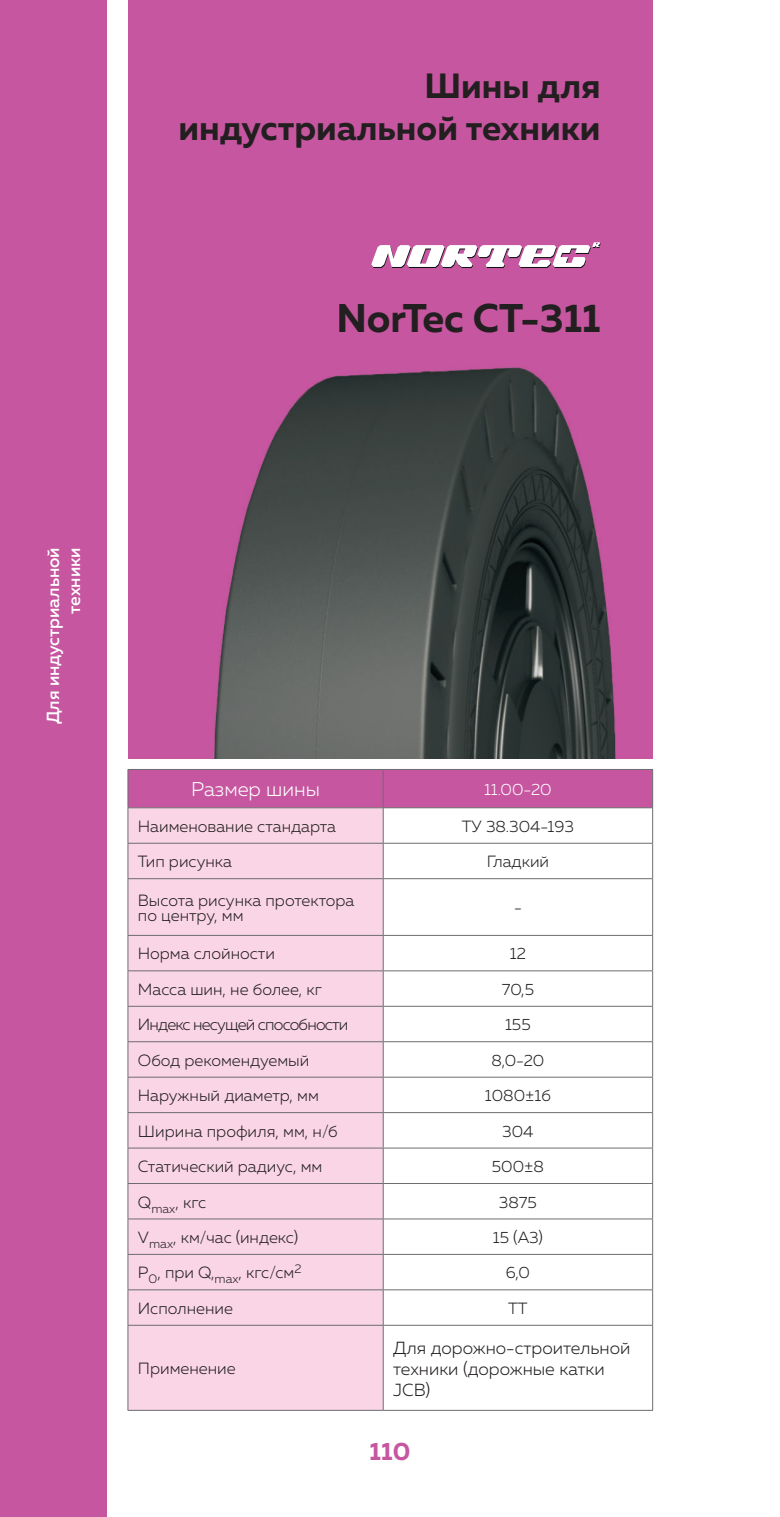
<style>
.page{position:relative;width:780px;height:1517px;background:#fff}
.page>*{position:absolute;margin:0;border:0;box-sizing:border-box;transform-origin:0 0}
.t1{font:700 40px "Muller";color:#231f20}
.t2{font:700 35px/42px "Muller";color:#231f20;text-align:right}
.t3{font:700 25px "Muller";color:#c656a0}
.t4{font:300 20px "Muller";color:#fff}
.t5{font:300 17.5px/21px "Muller";color:#231f20}
.t6{font:500 17.5px/21px "Muller";color:#fff;text-align:right}
.t7{font:300 16.25px/15px "Muller";color:#231f20}
.t8{font:300 16.25px "Muller";letter-spacing:-.05em;color:#231f20}
.t9{font:300 16.25px "Muller";color:#fff}
</style>
<div class="page">
<div style="left:0;top:0;width:106px;height:1517px;background:#c656a0"></div>
<div style="left:128px;top:0;width:524px;height:758px;background:#c656a0"></div>
<svg style="left:371px;top:242px;width:229px;height:26px"></svg>
<img style="left:214px;top:758px;width:402px;height:1px">
<img style="left:214px;top:367px;width:402px;height:391px">
<div style="left:128px;top:770px;width:524px;height:37px;background:#c656a0"></div>
<div style="left:128px;top:808px;width:255px;height:601px;background:#fad5e5"></div>
<hr style="left:128px;top:769px;width:255px;height:1px;background:#6c6d70">
<hr style="left:127px;top:770px;width:1px;height:37px;background:#6c6d70">
<hr style="left:383px;top:769px;width:270px;height:1px;background:#6c6d70">
<hr style="left:383px;top:770px;width:1px;height:37px;background:#6c6d70">
<hr style="left:652px;top:770px;width:1px;height:37px;background:#6c6d70">
<hr style="left:128px;top:807px;width:255px;height:1px;background:#6c6d70">
<hr style="left:127px;top:808px;width:1px;height:35px;background:#6c6d70">
<hr style="left:383px;top:807px;width:270px;height:1px;background:#6c6d70">
<hr style="left:383px;top:808px;width:1px;height:35px;background:#6c6d70">
<hr style="left:652px;top:808px;width:1px;height:35px;background:#6c6d70">
<hr style="left:128px;top:843px;width:255px;height:1px;background:#6c6d70">
<hr style="left:127px;top:843px;width:1px;height:35px;background:#6c6d70">
<hr style="left:383px;top:843px;width:270px;height:1px;background:#6c6d70">
<hr style="left:383px;top:843px;width:1px;height:35px;background:#6c6d70">
<hr style="left:652px;top:843px;width:1px;height:35px;background:#6c6d70">
<hr style="left:128px;top:878px;width:255px;height:1px;background:#6c6d70">
<hr style="left:127px;top:879px;width:1px;height:56px;background:#6c6d70">
<hr style="left:383px;top:878px;width:270px;height:1px;background:#6c6d70">
<hr style="left:383px;top:879px;width:1px;height:56px;background:#6c6d70">
<hr style="left:652px;top:879px;width:1px;height:56px;background:#6c6d70">
<hr style="left:128px;top:935px;width:255px;height:1px;background:#6c6d70">
<hr style="left:127px;top:935px;width:1px;height:35px;background:#6c6d70">
<hr style="left:383px;top:935px;width:270px;height:1px;background:#6c6d70">
<hr style="left:383px;top:935px;width:1px;height:35px;background:#6c6d70">
<hr style="left:652px;top:935px;width:1px;height:35px;background:#6c6d70">
<hr style="left:128px;top:970px;width:255px;height:1px;background:#6c6d70">
<hr style="left:127px;top:971px;width:1px;height:35px;background:#6c6d70">
<hr style="left:383px;top:970px;width:270px;height:1px;background:#6c6d70">
<hr style="left:383px;top:971px;width:1px;height:35px;background:#6c6d70">
<hr style="left:652px;top:971px;width:1px;height:35px;background:#6c6d70">
<hr style="left:128px;top:1006px;width:255px;height:1px;background:#6c6d70">
<hr style="left:127px;top:1006px;width:1px;height:35px;background:#6c6d70">
<hr style="left:383px;top:1006px;width:270px;height:1px;background:#6c6d70">
<hr style="left:383px;top:1006px;width:1px;height:35px;background:#6c6d70">
<hr style="left:652px;top:1006px;width:1px;height:35px;background:#6c6d70">
<hr style="left:128px;top:1041px;width:255px;height:1px;background:#6c6d70">
<hr style="left:127px;top:1042px;width:1px;height:35px;background:#6c6d70">
<hr style="left:383px;top:1041px;width:270px;height:1px;background:#6c6d70">
<hr style="left:383px;top:1042px;width:1px;height:35px;background:#6c6d70">
<hr style="left:652px;top:1042px;width:1px;height:35px;background:#6c6d70">
<hr style="left:128px;top:1076px;width:255px;height:1px;background:#6c6d70">
<hr style="left:127px;top:1077px;width:1px;height:35px;background:#6c6d70">
<hr style="left:383px;top:1076px;width:270px;height:1px;background:#6c6d70">
<hr style="left:383px;top:1077px;width:1px;height:35px;background:#6c6d70">
<hr style="left:652px;top:1077px;width:1px;height:35px;background:#6c6d70">
<hr style="left:128px;top:1112px;width:255px;height:1px;background:#6c6d70">
<hr style="left:127px;top:1113px;width:1px;height:34px;background:#6c6d70">
<hr style="left:383px;top:1112px;width:270px;height:1px;background:#6c6d70">
<hr style="left:383px;top:1113px;width:1px;height:34px;background:#6c6d70">
<hr style="left:652px;top:1113px;width:1px;height:34px;background:#6c6d70">
<hr style="left:128px;top:1147px;width:255px;height:1px;background:#6c6d70">
<hr style="left:127px;top:1148px;width:1px;height:35px;background:#6c6d70">
<hr style="left:383px;top:1147px;width:270px;height:1px;background:#6c6d70">
<hr style="left:383px;top:1148px;width:1px;height:35px;background:#6c6d70">
<hr style="left:652px;top:1148px;width:1px;height:35px;background:#6c6d70">
<hr style="left:128px;top:1183px;width:255px;height:1px;background:#6c6d70">
<hr style="left:127px;top:1183px;width:1px;height:35px;background:#6c6d70">
<hr style="left:383px;top:1183px;width:270px;height:1px;background:#6c6d70">
<hr style="left:383px;top:1183px;width:1px;height:35px;background:#6c6d70">
<hr style="left:652px;top:1183px;width:1px;height:35px;background:#6c6d70">
<hr style="left:127px;top:1254px;width:1px;height:35px;background:#6c6d70">
<hr style="left:383px;top:1254px;width:1px;height:35px;background:#6c6d70">
<hr style="left:652px;top:1254px;width:1px;height:35px;background:#6c6d70">
<hr style="left:128px;top:1218px;width:255px;height:1px;background:#6c6d70">
<hr style="left:127px;top:1219px;width:1px;height:35px;background:#6c6d70">
<hr style="left:383px;top:1218px;width:270px;height:1px;background:#6c6d70">
<hr style="left:383px;top:1219px;width:1px;height:35px;background:#6c6d70">
<hr style="left:652px;top:1219px;width:1px;height:35px;background:#6c6d70">
<hr style="left:128px;top:1254px;width:255px;height:1px;background:#6c6d70">
<hr style="left:383px;top:1254px;width:270px;height:1px;background:#6c6d70">
<hr style="left:128px;top:1289px;width:255px;height:1px;background:#6c6d70">
<hr style="left:127px;top:1290px;width:1px;height:35px;background:#6c6d70">
<hr style="left:383px;top:1289px;width:270px;height:1px;background:#6c6d70">
<hr style="left:383px;top:1290px;width:1px;height:35px;background:#6c6d70">
<hr style="left:652px;top:1290px;width:1px;height:35px;background:#6c6d70">
<hr style="left:128px;top:1324px;width:255px;height:1px;background:#6c6d70">
<hr style="left:127px;top:1325px;width:1px;height:85px;background:#6c6d70">
<hr style="left:383px;top:1324px;width:270px;height:1px;background:#6c6d70">
<hr style="left:383px;top:1325px;width:1px;height:85px;background:#6c6d70">
<hr style="left:652px;top:1325px;width:1px;height:85px;background:#6c6d70">
<hr style="left:128px;top:1409px;width:255px;height:1px;background:#6c6d70">
<hr style="left:383px;top:1409px;width:270px;height:1px;background:#6c6d70">
<h2 class="t2" style="left:178px;top:65px;width:423px">Шины для индустриальной техники</h2>
<h1 class="t1" style="left:336px;top:293px;width:265px">NorTec CT-311</h1>
<p class="t6" style="left:42px;top:724px;width:179px;rotate:-90deg">Для индустриальной техники</p>
<p class="t4" style="left:191px;top:777px;width:130px">Размер шины</p>
<p class="t9" style="left:484px;top:779px;width:69px">11.00-20</p>
<p class="t7" style="left:138px;top:818px;width:200px">Наименование стандарта</p>
<p class="t7" style="left:462px;top:818px;width:113px">ТУ 38.304-193</p>
<p class="t7" style="left:138px;top:854px;width:96px">Тип рисунка</p>
<p class="t7" style="left:486px;top:854px;width:64px">Гладкий</p>
<p class="t7" style="left:138px;top:892px;width:218px">Высота рисунка протектора по центру, мм</p>
<p class="t7" style="left:514px;top:900px;width:9px">-</p>
<p class="t7" style="left:138px;top:946px;width:139px">Норма слойности</p>
<p class="t7" style="left:510px;top:946px;width:18px">12</p>
<p class="t7" style="left:138px;top:981px;width:186px">Масса шин, не более, кг</p>
<p class="t7" style="left:501px;top:981px;width:34px">70,5</p>
<p class="t8" style="left:138px;top:1015px;width:212px">Индекс несущей способности</p>
<p class="t7" style="left:505px;top:1017px;width:27px">155</p>
<p class="t7" style="left:138px;top:1052px;width:173px">Обод рекомендуемый</p>
<p class="t7" style="left:491px;top:1052px;width:54px">8,0-20</p>
<p class="t7" style="left:138px;top:1088px;width:182px">Наружный диаметр, мм</p>
<p class="t7" style="left:485px;top:1088px;width:67px">1080±1б</p>
<p class="t7" style="left:138px;top:1123px;width:201px">Ширина профиля, мм, н/б</p>
<p class="t7" style="left:502px;top:1123px;width:33px">304</p>
<p class="t7" style="left:138px;top:1159px;width:186px">Статический радиус, мм</p>
<p class="t7" style="left:492px;top:1159px;width:54px">500±8</p>
<p class="t7" style="left:138px;top:1194px;width:70px">Q<sub>max</sub>, кгс</p>
<p class="t7" style="left:499px;top:1194px;width:39px">3875</p>
<p class="t7" style="left:138px;top:1229px;width:162px">V<sub>max</sub>, км/час (индекс)</p>
<p class="t7" style="left:493px;top:1229px;width:51px">15 (A3)</p>
<p class="t7" style="left:138px;top:1265px;width:165px">P<sub>0</sub>, при Q,<sub>max</sub>, кгс/см<sup>2</sup></p>
<p class="t7" style="left:506px;top:1265px;width:26px">6,0</p>
<p class="t7" style="left:138px;top:1300px;width:96px">Исполнение</p>
<p class="t7" style="left:508px;top:1300px;width:21px">ТТ</p>
<p class="t7" style="left:138px;top:1360px;width:99px">Применение</p>
<p class="t5" style="left:393px;top:1336px;width:239px">Для дорожно-строительной техники (дорожные катки<br>JCB)</p>
<h3 class="t3" style="left:369px;top:1436px;width:42px">110</h3>
</div>
